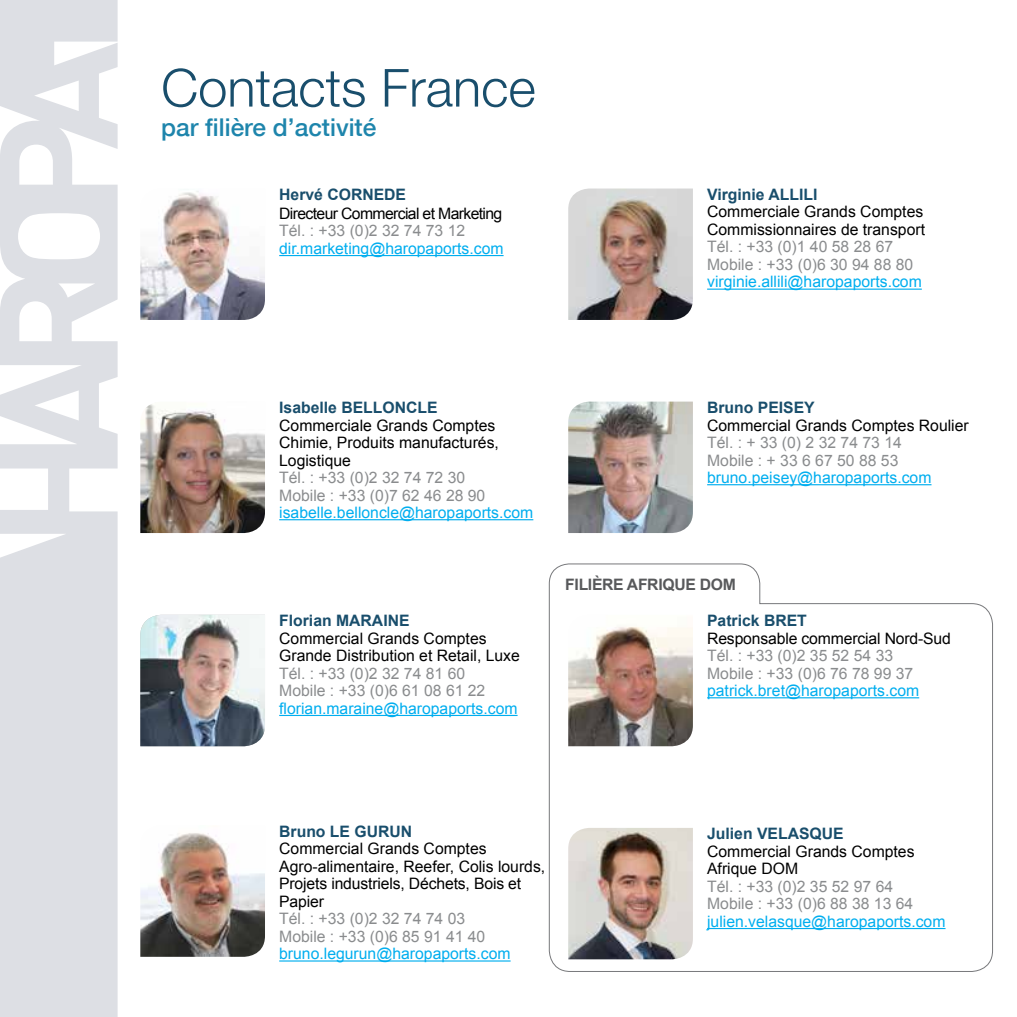
<style>
.page{position:relative;width:1017px;height:1017px;background:#fff}
.page>*{position:absolute;margin:0;border:0;box-sizing:border-box;transform-origin:0 0}
.t1{font:300 52.5px "Helvetica Neue";color:#194e6c}
.t2{font:500 24.5px "Helvetica Neue";color:#1e85ac}
.t3{font:15.75px/17.5px "Arial";color:#000}
.t4{font:15.75px/17.5px "Arial";color:#8a8c8e}
.t5{font:15.75px "Arial";color:#00aeef}
.t6{font:700 15.75px "Arial";color:#194e6c}
.t7{font:15.75px "Arial";letter-spacing:-.04em;color:#000}
.t8{font:700 15.75px "Arial";color:#58595b}
</style>
<div class="page">
<svg style="left:0;top:0;width:118px;height:1017px;fill:#dddfe4"></svg>
<img style="left:140px;top:404px;width:125px;height:129px">
<hr style="left:279px;top:519px;width:254px;height:1px;background:#00aeef">
<img style="left:140px;top:833px;width:125px;height:124px">
<hr style="left:279px;top:960px;width:232px;height:2px;background:#00aeef">
<img style="left:140px;top:191px;width:125px;height:129px">
<hr style="left:279px;top:255px;width:225px;height:1px;background:#00aeef">
<img style="left:568px;top:189px;width:125px;height:131px">
<hr style="left:707px;top:289px;width:215px;height:1px;background:#00aeef">
<img style="left:140px;top:615px;width:125px;height:131px">
<hr style="left:279px;top:715px;width:239px;height:1px;background:#00aeef">
<img style="left:568px;top:402px;width:125px;height:131px">
<hr style="left:707px;top:484px;width:224px;height:1px;background:#00aeef">
<svg style="left:548px;top:563px;width:445px;height:409px"></svg>
<h1 class="t1" style="left:161px;top:46px;width:376px">Contacts France</h1>
<h2 class="t2" style="left:161px;top:108px;width:217px">par filière d’activité</h2>
<p class="t6" style="left:279px;top:184px;width:128px">Hervé CORNEDE</p>
<p class="t7" style="left:279px;top:203px;width:225px">Directeur Commercial et Marketing</p>
<p class="t4" style="left:279px;top:222px;width:188px">Tél. : +33 (0)2 32 74 73 12</p>
<p class="t5" style="left:279px;top:238px;width:226px">dir.marketing@haropaports.com</p>
<p class="t6" style="left:707px;top:184px;width:112px">Virginie ALLILI</p>
<p class="t3" style="left:707px;top:203px;width:219px">Commerciale Grands Comptes<br>Commissionnaires de transport</p>
<p class="t4" style="left:707px;top:238px;width:208px">Tél. : +33 (0)1 40 58 28 67<br>Mobile : +33 (0)6 30 94 88 80</p>
<p class="t5" style="left:707px;top:272px;width:216px">virginie.allili@haropaports.com</p>
<p class="t6" style="left:279px;top:397px;width:160px">Isabelle BELLONCLE</p>
<p class="t3" style="left:279px;top:416px;width:221px">Commerciale Grands Comptes<br>Chimie, Produits manufacturés,<br>Logistique</p>
<p class="t4" style="left:279px;top:469px;width:208px">Tél. : +33 (0)2 32 74 72 30<br>Mobile : +33 (0)7 62 46 28 90</p>
<p class="t5" style="left:279px;top:502px;width:256px">isabelle.belloncle@haropaports.com</p>
<p class="t6" style="left:279px;top:610px;width:69px">Florian Maraine</p>
<p class="t3" style="left:279px;top:630px;width:242px">Commercial Grands Comptes<br>Grande Distribution et Retail, Luxe</p>
<p class="t4" style="left:279px;top:665px;width:208px">Tél. : +33 (0)2 32 74 81 60<br>Mobile : +33 (0)6 61 08 61 22</p>
<p class="t5" style="left:279px;top:698px;width:240px">florian.maraine@haropaports.com</p>
<p class="t6" style="left:707px;top:397px;width:109px">Bruno PEISEY</p>
<p class="t3" style="left:707px;top:416px;width:263px">Commercial Grands Comptes Roulier</p>
<p class="t4" style="left:707px;top:434px;width:196px">Tél. : + 33 (0) 2 32 74 73 14<br>Mobile : + 33 6 67 50 88 53</p>
<p class="t5" style="left:707px;top:467px;width:226px">bruno.peisey@haropaports.com</p>
<p class="t8" style="left:565px;top:574px;width:73px">Filière afrique</p>
<p class="t8" style="left:700px;top:574px;width:38px">do m</p>
<p class="t6" style="left:707px;top:610px;width:101px">Patrick BRET</p>
<p class="t3" style="left:707px;top:629px;width:245px">Responsable commercial Nord-Sud</p>
<p class="t4" style="left:707px;top:647px;width:208px">Tél. : +33 (0)2 35 52 54 33<br>Mobile : +33 (0)6 76 78 99 37</p>
<p class="t5" style="left:707px;top:680px;width:214px">patrick.bret@haropaports.com</p>
<p class="t6" style="left:279px;top:821px;width:134px">Bruno LE GURUN</p>
<p class="t3" style="left:279px;top:840px;width:268px">Commercial Grands Comptes<br>Agro-alimentaire, Reefer, Colis lourds,<br>Projets industriels, Déchets, Bois et<br>Papier</p>
<p class="t4" style="left:279px;top:910px;width:208px">Tél. : +33 (0)2 32 74 74 03<br>Mobile : +33 (0)6 85 91 41 40</p>
<p class="t5" style="left:279px;top:943px;width:233px">bruno.legurun@haropaports.com</p>
<p class="t6" style="left:707px;top:823px;width:138px">Julien VELASQUE</p>
<p class="t3" style="left:707px;top:843px;width:209px">Commercial Grands Comptes<br>Afrique DOM</p>
<p class="t4" style="left:707px;top:878px;width:208px">Tél. : +33 (0)2 35 52 97 64<br>Mobile : +33 (0)6 88 38 13 64</p>
<p class="t5" style="left:707px;top:911px;width:240px">julien.velasque@haropaports.com</p>
</div>
